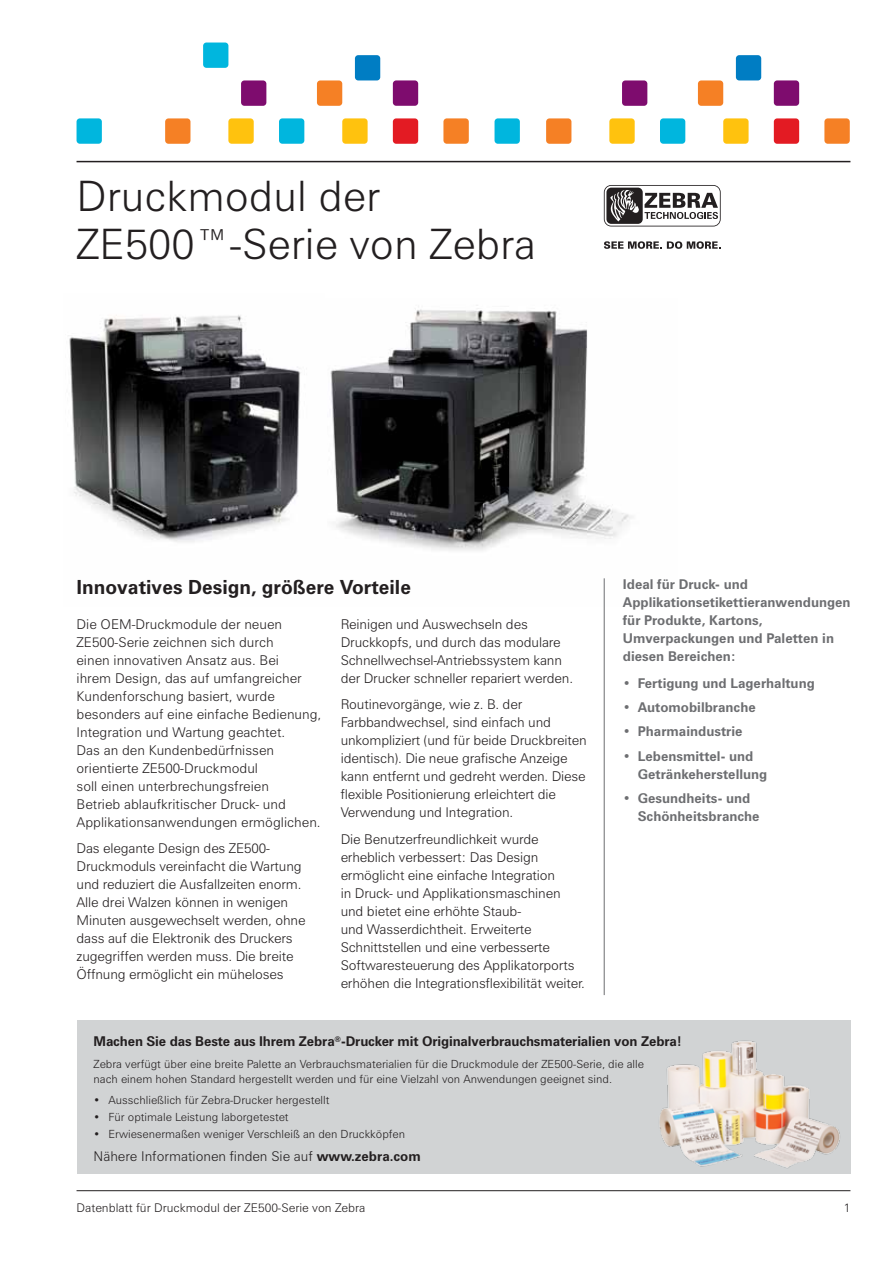
<style>
.page{position:relative;width:893px;height:1263px;background:#fff}
.page>*{position:absolute;margin:0;border:0;box-sizing:border-box;transform-origin:0 0}
.t1{font:300 42px/48px "Zurich BT";color:#231f20}
.t2{font:700 19.5px "Zurich BT";color:#231f20}
.t3{font:300 13.5px/18px "Zurich BT";letter-spacing:-.01em;color:#231f20}
.t4{font:700 13.5px/18px "Zurich BT";color:#6d6e71}
.t5{font:700 13.5px "Zurich BT";letter-spacing:-.01em;color:#231f20}
.t6{font:300 12px "Zurich BT";color:#231f20}
.t7{font:300 11.25px/15px "Zurich BT";color:#231f20}
.s1{font-weight:300}
.s2{font-weight:700}
</style>
<div class="page">
<hr style="left:77px;top:1190px;width:773px;height:1px;background:#231f20">
<div style="left:355px;top:55px;width:25px;height:25px;background:#007dc3;border-radius:3px"></div>
<div style="left:228px;top:118px;width:26px;height:26px;background:#ffc20e;border-radius:3px"></div>
<div style="left:342px;top:118px;width:26px;height:26px;background:#ffc20e;border-radius:3px"></div>
<div style="left:317px;top:80px;width:25px;height:26px;background:#f58025;border-radius:3px"></div>
<div style="left:443px;top:118px;width:26px;height:26px;background:#f58025;border-radius:3px"></div>
<div style="left:165px;top:118px;width:25px;height:26px;background:#f58025;border-radius:3px"></div>
<div style="left:203px;top:43px;width:25px;height:25px;background:#00b6de;border-radius:3px"></div>
<div style="left:279px;top:118px;width:25px;height:26px;background:#00b6de;border-radius:3px"></div>
<div style="left:77px;top:118px;width:25px;height:26px;background:#00b6de;border-radius:3px"></div>
<div style="left:241px;top:80px;width:25px;height:26px;background:#7e0c6e;border-radius:3px"></div>
<div style="left:393px;top:80px;width:25px;height:26px;background:#7e0c6e;border-radius:3px"></div>
<div style="left:393px;top:118px;width:25px;height:26px;background:#e31b23;border-radius:3px"></div>
<div style="left:736px;top:55px;width:25px;height:25px;background:#007dc3;border-radius:3px"></div>
<div style="left:609px;top:118px;width:26px;height:26px;background:#ffc20e;border-radius:3px"></div>
<div style="left:723px;top:118px;width:26px;height:26px;background:#ffc20e;border-radius:3px"></div>
<div style="left:698px;top:80px;width:25px;height:26px;background:#f58025;border-radius:3px"></div>
<div style="left:824px;top:118px;width:26px;height:26px;background:#f58025;border-radius:3px"></div>
<div style="left:546px;top:118px;width:25px;height:26px;background:#f58025;border-radius:3px"></div>
<div style="left:660px;top:118px;width:25px;height:26px;background:#00b6de;border-radius:3px"></div>
<div style="left:495px;top:118px;width:25px;height:26px;background:#00b6de;border-radius:3px"></div>
<div style="left:622px;top:80px;width:25px;height:26px;background:#7e0c6e;border-radius:3px"></div>
<div style="left:774px;top:80px;width:25px;height:26px;background:#7e0c6e;border-radius:3px"></div>
<div style="left:774px;top:118px;width:25px;height:26px;background:#e31b23;border-radius:3px"></div>
<hr style="left:77px;top:161px;width:773px;height:1px;background:#231f20">
<svg style="left:604px;top:241px;width:117px;height:8px"></svg>
<svg style="left:604px;top:185px;width:117px;height:41px"></svg>
<img style="left:68px;top:315px;width:233px;height:227px">
<img style="left:330px;top:305px;width:302px;height:301px">
<hr style="left:604px;top:578px;width:1px;height:417px;background:#6d6e71">
<div style="left:77px;top:1020px;width:773px;height:154px;background:#d1d3d4"></div>
<img style="left:660px;top:1040px;width:180px;height:128px">
<h1 class="t1" style="left:77px;top:171px;width:461px">Druckmodul der<br>ZE500™-Serie von Zebra</h1>
<h2 class="t2" style="left:77px;top:575px;width:336px">Innovatives Design, größere Vorteile</h2>
<p class="t3" style="left:77px;top:615px;width:246px">Die OEM-Druckmodule der neuen ZE500-Serie zeichnen sich durch<br>einen innovativen Ansatz aus. Bei<br>ihrem Design, das auf umfangreicher Kundenforschung basiert, wurde besonders auf eine einfache Bedienung, Integration und Wartung geachtet.<br>Das an den Kundenbedürfnissen orientierte ZE500-Druckmodul<br>soll einen unterbrechungsfreien<br>Betrieb ablaufkritischer Druck- und Applikationsanwendungen ermöglichen.</p>
<p class="t3" style="left:77px;top:839px;width:230px">Das elegante Design des ZE500- Druckmoduls vereinfacht die Wartung und reduziert die Ausfallzeiten enorm.<br>Alle drei Walzen können in wenigen Minuten ausgewechselt werden, ohne dass auf die Elektronik des Druckers zugegriffen werden muss. Die breite Öffnung ermöglicht ein müheloses</p>
<p class="t3" style="left:341px;top:615px;width:234px">Reinigen und Auswechseln des Druckkopfs, und durch das modulare Schnellwechsel-Antriebssystem kann der Drucker schneller repariert werden.</p>
<p class="t3" style="left:341px;top:695px;width:248px">Routinevorgänge, wie z. B. der Farbbandwechsel, sind einfach und unkompliziert (und für beide Druckbreiten identisch). Die neue grafische Anzeige kann entfernt und gedreht werden. Diese flexible Positionierung erleichtert die Verwendung und Integration.</p>
<p class="t3" style="left:341px;top:830px;width:246px">Die Benutzerfreundlichkeit wurde erheblich verbessert: Das Design ermöglicht eine einfache Integration<br>in Druck- und Applikationsmaschinen und bietet eine erhöhte Staub-<br>und Wasserdichtheit. Erweiterte Schnittstellen und eine verbesserte Softwaresteuerung des Applikatorports erhöhen die Integrationsflexibilität weiter.</p>
<p class="t4" style="left:623px;top:575px;width:229px">Ideal für Druck- und<br>Applikationsetikettieranwendungen für Produkte, Kartons,<br>Umverpackungen und Paletten in diesen Bereichen:</p>
<p class="t4" style="left:623px;top:674px;width:193px"><span class="s1">•</span> Fertigung und Lagerhaltung</p>
<p class="t4" style="left:623px;top:698px;width:134px"><span class="s1">•</span> Automobilbranche</p>
<p class="t4" style="left:623px;top:722px;width:121px"><span class="s1">•</span> Pharmaindustrie</p>
<p class="t4" style="left:638px;top:747px;width:131px;text-indent:-15px"><span class="s1">•</span> Lebensmittel- und<br>Getränkeherstellung</p>
<p class="t4" style="left:638px;top:789px;width:123px;text-indent:-15px"><span class="s1">•</span> Gesundheits- und<br>Schönheitsbranche</p>
<p class="t5" style="left:94px;top:1033px;width:590px">Machen Sie das Beste aus Ihrem Zebra<sup>®</sup>-Drucker mit Originalverbrauchsmaterialien von Zebra!</p>
<p class="t7" style="left:94px;top:1056px;width:552px">Zebra verfügt über eine breite Palette an Verbrauchsmaterialien für die Druckmodule der ZE500-Serie, die alle nach einem hohen Standard hergestellt werden und für eine Vielzahl von Anwendungen geeignet sind.</p>
<p class="t7" style="left:94px;top:1092px;width:238px">• Ausschließlich für Zebra-Drucker hergestellt</p>
<p class="t7" style="left:94px;top:1109px;width:197px">• Für optimale Leistung laborgetestet</p>
<p class="t7" style="left:94px;top:1127px;width:313px">• Erwiesenermaßen weniger Verschleiß an den Druckköpfen</p>
<p class="t3" style="left:94px;top:1147px;width:329px">Nähere Informationen finden Sie auf <span class="s2">www.zebra.com</span></p>
<p class="t6" style="left:77px;top:1200px;width:290px">Datenblatt für Druckmodul der ZE500-Serie von Zebra</p>
<p class="t6" style="left:844px;top:1200px;width:8px">1</p>
</div>
